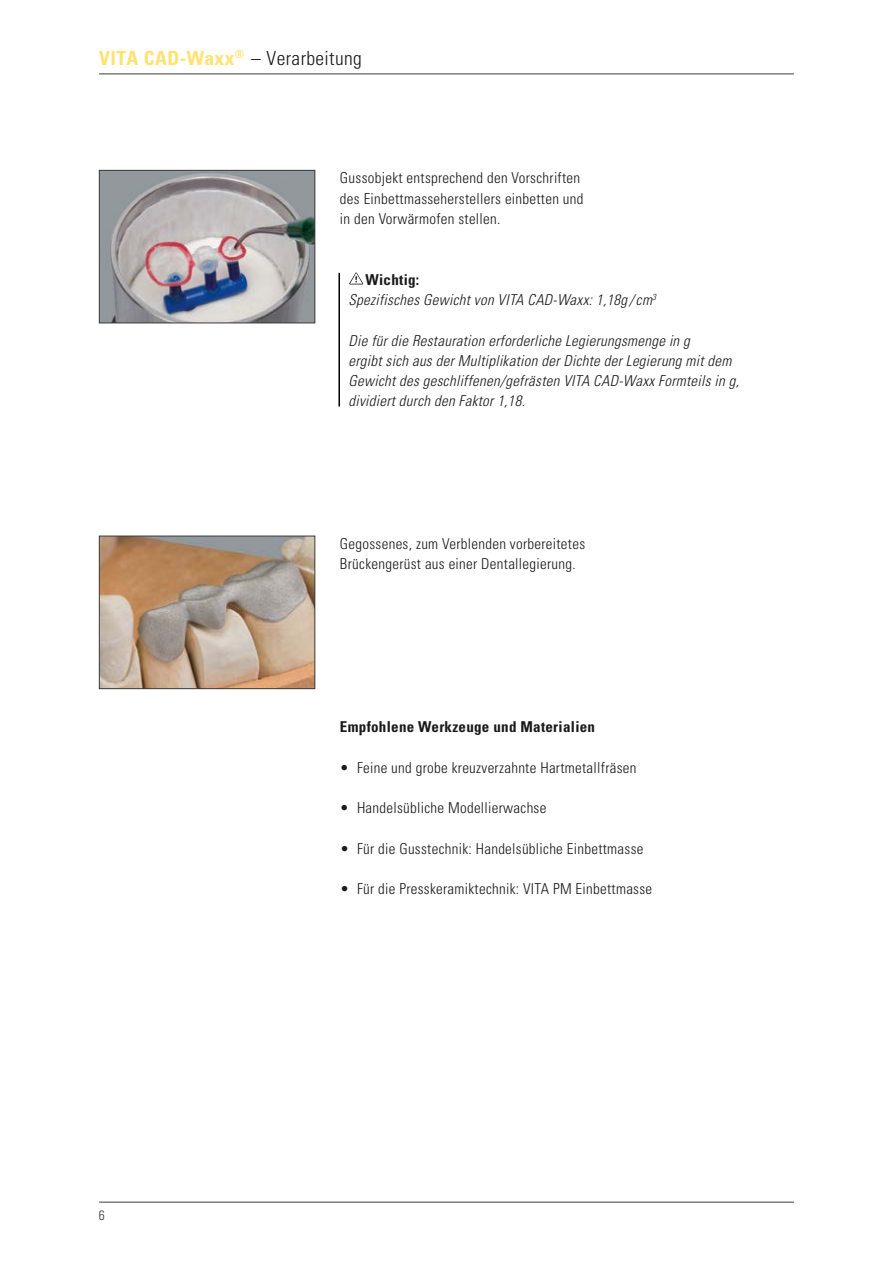
<style>
.page{position:relative;width:893px;height:1263px;background:#fff}
.page>*{position:absolute;margin:0;border:0;box-sizing:border-box;transform-origin:0 0}
.t1{font:300 condensed 19.5px "Univers";letter-spacing:.02em;color:#1a1a1a}
.t2{font:300 condensed 15px/20.2px "Univers LT";letter-spacing:.02em;color:#1a1a1a}
.t3{font:italic 300 condensed 15px/20.2px "Univers LT";letter-spacing:.02em;color:#1a1a1a}
.t4{font:700 condensed 15px "Univers LT";letter-spacing:.02em;color:#1a1a1a}
.t5{font:300 condensed 13.5px "Univers";color:#3b3b3a}
.s1{font-weight:700;color:#ffe270}
.s2{font-weight:700;font-style:normal}
</style>
<div class="page">
<hr style="left:99px;top:1202px;width:695px;height:1px;background:#3b3b3a">
<hr style="left:99px;top:74px;width:695px;height:1px;background:#3b3b3a">
<img style="left:101px;top:172px;width:212px;height:149px">
<div style="left:99px;top:170px;width:216px;height:153px;border:1px solid #3b3b3a"></div>
<img style="left:101px;top:538px;width:212px;height:149px">
<div style="left:99px;top:536px;width:216px;height:153px;border:1px solid #3b3b3a"></div>
<svg style="left:349px;top:272px;width:14px;height:12px"></svg>
<hr style="left:338px;top:273px;width:2px;height:133px;background:#000">
<h1 class="t1" style="left:99px;top:46px;width:264px"><span class="s1">VITA CAD-Waxx</span><sup>®</sup> – Verarbeitung</h1>
<p class="t2" style="left:340px;top:168px;width:245px">Gussobjekt entsprechend den Vorschriften des Einbettmasseherstellers einbetten und in den Vorwärmofen stellen.</p>
<p class="t3" style="left:348px;top:269px;width:309px;text-indent:17px"><span class="s2">Wichtig:<br></span>Spezifisches Gewicht von VITA CAD-Waxx: 1,18g/cm<sup>3</sup></p>
<p class="t3" style="left:348px;top:330px;width:392px">Die für die Restauration erforderliche Legierungsmenge in g<br>ergibt sich aus der Multiplikation der Dichte der Legierung mit dem Gewicht des geschliffenen/gefrästen VITA CAD-Waxx Formteils in g, dividiert durch den Faktor 1,18.</p>
<p class="t2" style="left:340px;top:534px;width:247px">Gegossenes, zum Verblenden vorbereitetes<br>Brückengerüst aus einer Dentallegierung.</p>
<p class="t5" style="left:99px;top:1207px;width:7px">6</p>
<p class="t4" style="left:340px;top:717px;width:257px">Empfohlene Werkzeuge und Materialien</p>
<p class="t2" style="left:340px;top:757px;width:298px">• Feine und grobe kreuzverzahnte Hartmetallfräsen</p>
<p class="t2" style="left:340px;top:798px;width:208px">• Handelsübliche Modellierwachse</p>
<p class="t2" style="left:340px;top:838px;width:305px">• Für die Gusstechnik: Handelsübliche Einbettmasse</p>
<p class="t2" style="left:340px;top:879px;width:314px">• Für die Presskeramiktechnik: VITA PM Einbettmasse</p>
</div>
